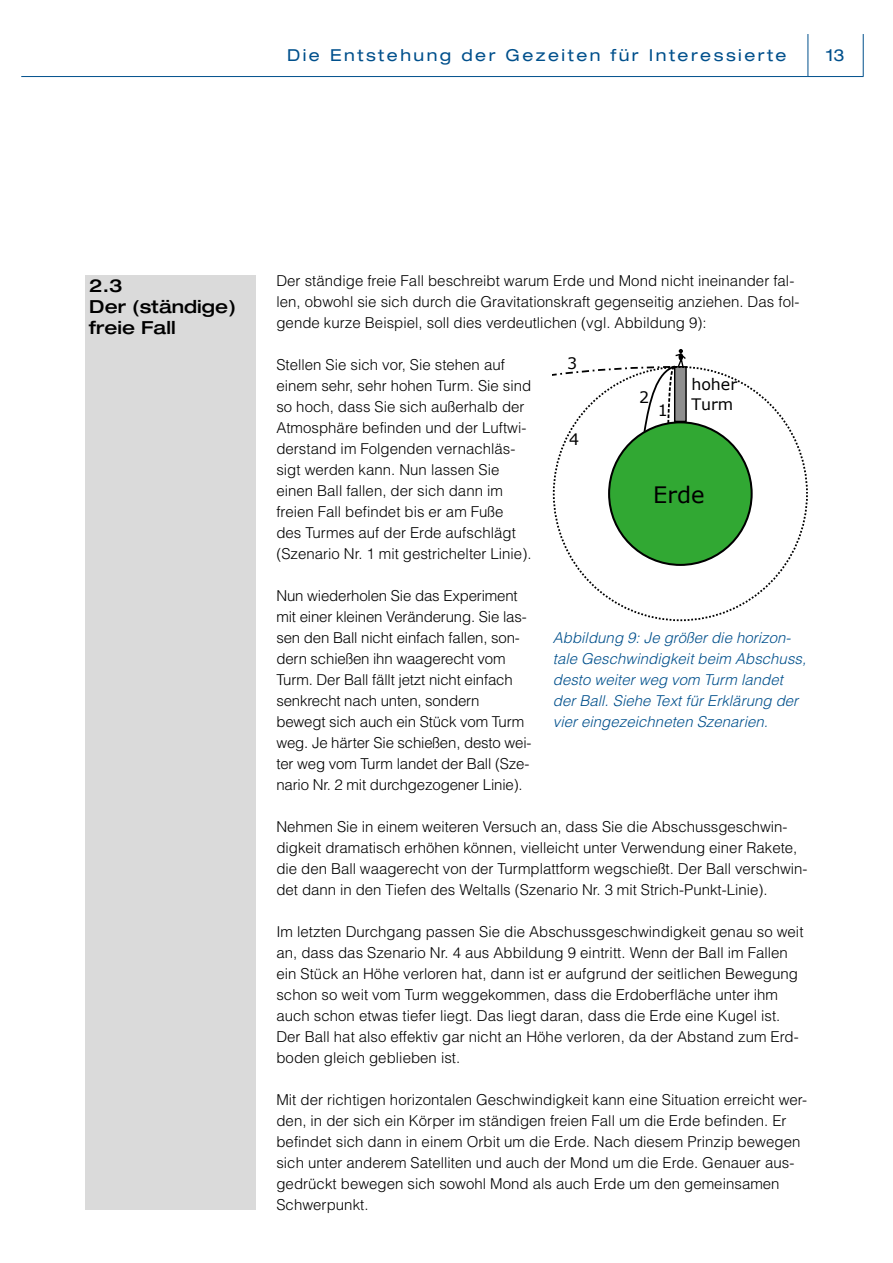
<style>
.page{position:relative;width:893px;height:1263px;background:#fff}
.page>*{position:absolute;margin:0;border:0;box-sizing:border-box;transform-origin:0 0}
.t1{font:22.65px "Verdana";color:#000}
.t2{font:500 expanded 18px/21px "Helvetica Neue LT Pro";letter-spacing:.005em;color:#000}
.t3{font:expanded 16.5px "Helvetica Neue LT Pro";letter-spacing:.15em;color:#00508c}
.t4{font:15.9px "Verdana";color:#000}
.Text{font:300 15px/21px "Helvetica LT Std";letter-spacing:.005em;color:#000}
.Bildunterschrift{font:italic 300 15px/21px "Helvetica LT Std";letter-spacing:.005em;color:#00508c}
</style>
<div class="page">
<hr style="left:807px;top:34px;width:1px;height:42px;background:#00508c">
<hr style="left:863px;top:34px;width:1px;height:42px;background:#00508c">
<hr style="left:21px;top:76px;width:787px;height:1px;background:#00508c">
<hr style="left:808px;top:76px;width:56px;height:1px;background:#00508c">
<div style="left:85px;top:275px;width:170px;height:935px;background:#dadada"></div>
<div style="left:609px;top:422px;width:143px;height:143px;background:#31a833;border-radius:50%"></div>
<svg style="left:553px;top:349px;width:134px;height:85px"></svg>
<p class="t3" style="left:287px;top:45px;width:501px">Die Entstehung der Gezeiten für Interessierte</p>
<p class="t3" style="left:826px;top:45px;width:20px">13</p>
<p class="t2" style="left:89px;top:275px;width:148px">2.3<br>Der (ständige) freie Fall</p>
<p class="Text" style="left:276px;top:270px;width:525px">Der ständige freie Fall beschreibt warum Erde und Mond nicht ineinander fal&shy;len, obwohl sie sich durch die Gravitationskraft gegenseitig anziehen. Das fol&shy;gende kurze Beispiel, soll dies verdeutlichen (vgl. Abbildung 9):</p>
<p class="Text" style="left:276px;top:354px;width:257px">Stellen Sie sich vor, Sie stehen auf einem sehr, sehr hohen Turm. Sie sind so hoch, dass Sie sich außerhalb der Atmosphäre befinden und der Luftwi&shy;derstand im Folgenden vernachläs&shy;sigt werden kann. Nun lassen Sie einen Ball fallen, der sich dann im freien Fall befindet bis er am Fuße des Turmes auf der Erde aufschlägt (Szenario Nr. 1 mit gestrichelter Linie).</p>
<p class="Text" style="left:276px;top:585px;width:257px">Nun wiederholen Sie das Experiment mit einer kleinen Veränderung. Sie las&shy;sen den Ball nicht einfach fallen, son&shy;dern schießen ihn waagerecht vom Turm. Der Ball fällt jetzt nicht einfach senkrecht nach unten, sondern bewegt sich auch ein Stück vom Turm weg. Je härter Sie schießen, desto wei&shy;ter weg vom Turm landet der Ball (Sze&shy;nario Nr. 2 mit durchgezogener Linie).</p>
<p class="t4" style="left:567px;top:352px;width:12px">3</p>
<p class="t4" style="left:569px;top:428px;width:12px">4</p>
<p class="t4" style="left:639px;top:386px;width:12px">2</p>
<p class="t4" style="left:691px;top:374px;width:47px">hoher</p>
<p class="t4" style="left:658px;top:399px;width:12px">1</p>
<p class="t4" style="left:691px;top:393px;width:43px">Turm</p>
<p class="t1" style="left:653px;top:479px;width:53px">Erde</p>
<p class="Bildunterschrift" style="left:553px;top:627px;width:255px">Abbildung 9: Je größer die horizon&shy;tale Geschwindigkeit beim Abschuss, desto weiter weg vom Turm landet der Ball. Siehe Text für Erklärung der vier eingezeichneten Szenarien.</p>
<p class="Text" style="left:276px;top:816px;width:533px">Nehmen Sie in einem weiteren Versuch an, dass Sie die Abschussgeschwin&shy;digkeit dramatisch erhöhen können, vielleicht unter Verwendung einer Rakete, die den Ball waagerecht von der Turmplattform wegschießt. Der Ball verschwin&shy;det dann in den Tiefen des Weltalls (Szenario Nr. 3 mit Strich-Punkt-Linie).</p>
<p class="Text" style="left:276px;top:921px;width:529px">Im letzten Durchgang passen Sie die Abschussgeschwindigkeit genau so weit an, dass das Szenario Nr. 4 aus Abbildung 9 eintritt. Wenn der Ball im Fallen ein Stück an Höhe verloren hat, dann ist er aufgrund der seitlichen Bewegung schon so weit vom Turm weggekommen, dass die Erdoberfläche unter ihm auch schon etwas tiefer liegt. Das liegt daran, dass die Erde eine Kugel ist.<br>Der Ball hat also effektiv gar nicht an Höhe verloren, da der Abstand zum Erd&shy;boden gleich geblieben ist.</p>
<p class="Text" style="left:276px;top:1089px;width:532px">Mit der richtigen horizontalen Geschwindigkeit kann eine Situation erreicht wer&shy;den, in der sich ein Körper im ständigen freien Fall um die Erde befinden. Er befindet sich dann in einem Orbit um die Erde. Nach diesem Prinzip bewegen sich unter anderem Satelliten und auch der Mond um die Erde. Genauer aus&shy;gedrückt bewegen sich sowohl Mond als auch Erde um den gemeinsamen Schwerpunkt.</p>
</div>
